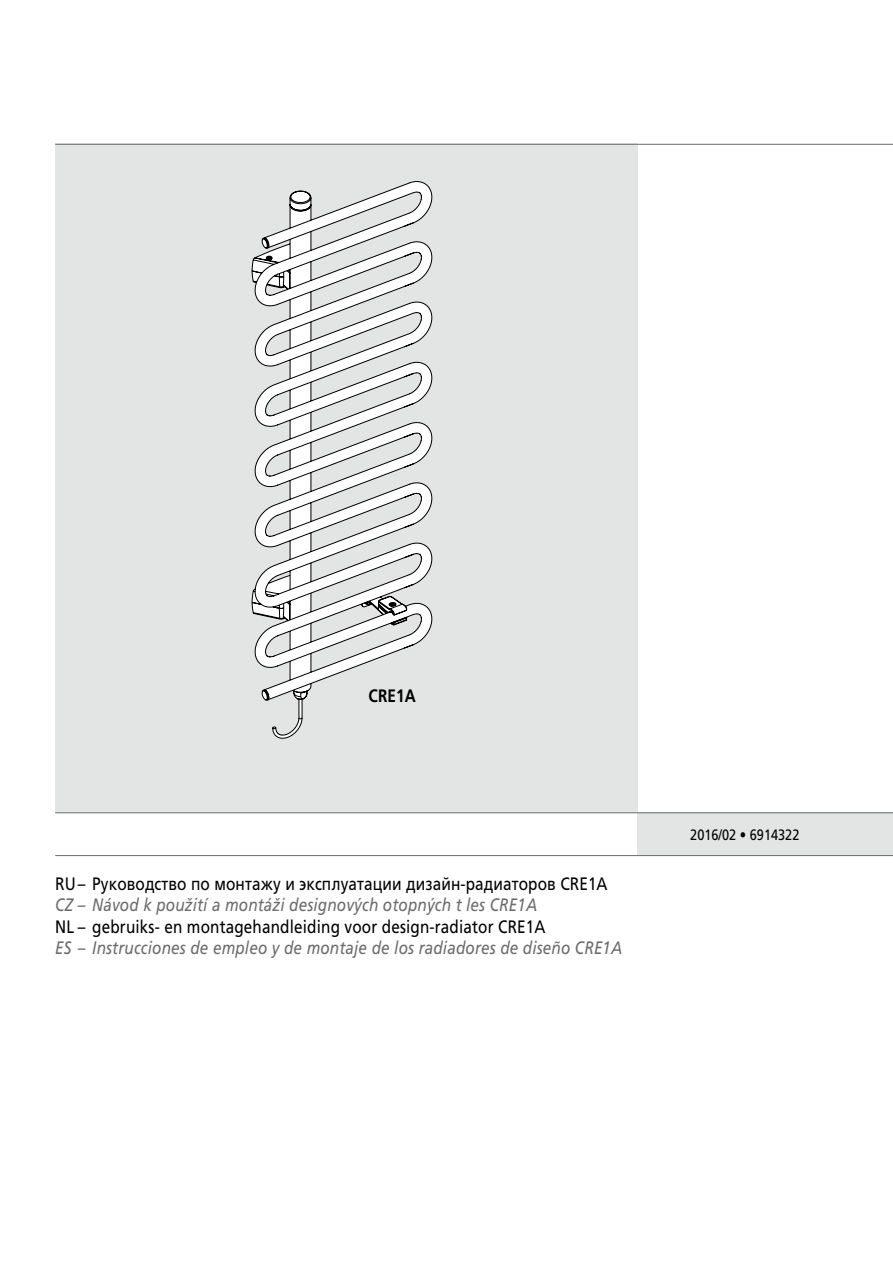
<style>
.page{position:relative;width:893px;height:1263px;background:#fff}
.page>*{position:absolute;margin:0;border:0;box-sizing:border-box;transform-origin:0 0}
.t1{font:italic 18px "Frutiger LT";letter-spacing:.01em;color:#6b6c6e;scale:.85 1}
.t2{font:18px "Frutiger LTCYR";letter-spacing:.01em;color:#000;scale:.85 1}
.t3{font:18px "Frutiger LT Com";letter-spacing:.01em;color:#000;scale:.85 1}
.t4{font:700 18px "Frutiger LT";letter-spacing:.01em;color:#000;scale:.85 1}
.t5{font:15px "Frutiger LT Com";color:#000;scale:.85 1}
.s1{font-family:"Frutiger LT Com"}
</style>
<div class="page">
<div style="left:637px;top:813px;width:256px;height:42px;background:#e3e4e4"></div>
<div style="left:55px;top:144px;width:582px;height:669px;background:#e3e4e4"></div>
<hr style="left:55px;top:144px;width:838px;height:1px;background:#707172">
<hr style="left:55px;top:812px;width:838px;height:1px;background:#707172">
<hr style="left:55px;top:855px;width:838px;height:1px;background:#707172">
<svg style="left:252px;top:181px;width:180px;height:557px"></svg>
<p class="t4" style="left:369px;top:685px;width:57px">CRE1A</p>
<p class="t2" style="left:55px;top:872px;width:651px">RU <span class="s1">–</span> Руководство по монтажу и эксплуатации дизайн-радиаторов CRE1A</p>
<p class="t1" style="left:55px;top:894px;width:568px">CZ – Návod k použití a montáži designových otopných těles CRE1A</p>
<p class="t3" style="left:55px;top:916px;width:578px">NL – gebruiks- en montagehandleiding voor design-radiator CRE1A</p>
<p class="t1" style="left:55px;top:937px;width:669px">ES – Instrucciones de empleo y de montaje de los radiadores de diseño CRE1A</p>
<p class="t5" style="left:690px;top:826px;width:130px">2016/02 • 6914322</p>
</div>
